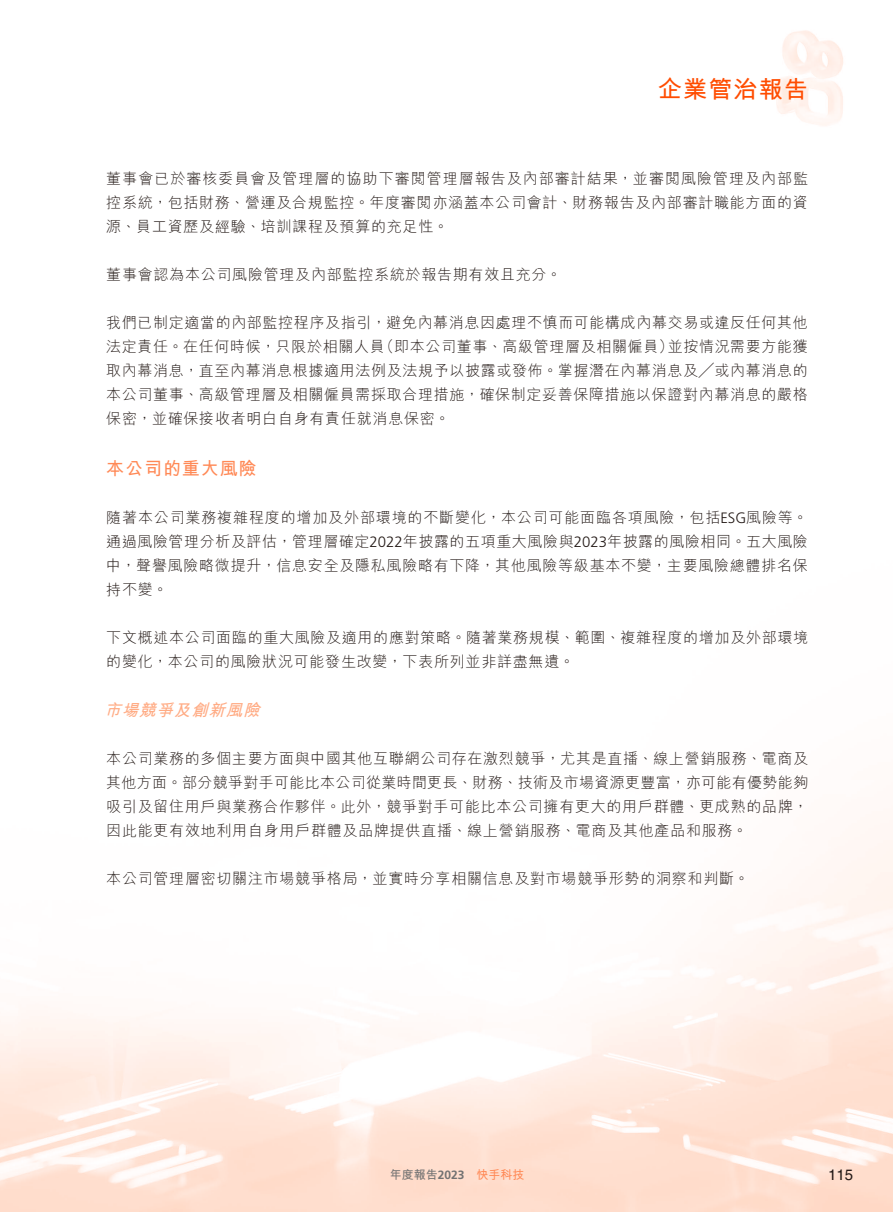
<style>
.page{position:relative;width:893px;height:1212px;background:#fff}
.page>*{position:absolute;margin:0;border:0;box-sizing:border-box;transform-origin:0 0}
.t1{font:700 24px "M Hei HK";letter-spacing:.05em;color:#ff4c00}
.t2{font:700 18px "M Hei HK";letter-spacing:.05em;color:#ff8956}
.t3{font:italic 700 16.5px "M Hei HK";color:#ffac85}
.t4{font:300 15px/24px "M Hei HK";letter-spacing:.05em;color:#231916;text-align:justify}
.t5{font:15px "Helvetica LT Std";color:#231916}
.t6{font:700 12px "M Hei HK";color:#727272}
.s1{font-family:"Frutiger LT Std"}
.s2{color:#ff8956}
</style>
<div class="page">
<h1 class="t1" style="left:658px;top:72px;width:152px">企業管治報告</h1>
<p class="t4" style="left:106px;top:166px;width:703px">董事會已於審核委員會及管理層的協助下審閱管理層報告及內部審計結果，並審閱風險管理及內部監控系統，包括財務、營運及合規監控。年度審閱亦涵蓋本公司會計、財務報告及內部審計職能方面的資源、員工資歷及經驗、培訓課程及預算的充足性。</p>
<p class="t4" style="left:106px;top:262px;width:457px">董事會認為本公司風險管理及內部監控系統於報告期有效且充分。</p>
<p class="t4" style="left:106px;top:310px;width:703px">我們已制定適當的內部監控程序及指引，避免內幕消息因處理不慎而可能構成內幕交易或違反任何其他法定責任。在任何時候，只限於相關人員（即本公司董事、高級管理層及相關僱員）並按情況需要方能獲取內幕消息，直至內幕消息根據適用法例及法規予以披露或發佈。掌握潛在內幕消息及╱或內幕消息的本公司董事、高級管理層及相關僱員需採取合理措施，確保制定妥善保障措施以保證對內幕消息的嚴格保密，並確保接收者明白自身有責任就消息保密。</p>
<p class="t2" style="left:106px;top:455px;width:152px">本公司的重大風險</p>
<p class="t4" style="left:106px;top:505px;width:703px">隨著本公司業務複雜程度的增加及外部環境的不斷變化，本公司可能面臨各項風險，包括<span class="s1">ESG</span>風險等。通過風險管理分析及評估，管理層確定<span class="s1">2022</span>年披露的五項重大風險與<span class="s1">2023</span>年披露的風險相同。五大風險中，聲譽風險略微提升，信息安全及隱私風險略有下降，其他風險等級基本不變，主要風險總體排名保持不變。</p>
<p class="t4" style="left:106px;top:625px;width:703px">下文概述本公司面臨的重大風險及適用的應對策略。隨著業務規模、範圍、複雜程度的增加及外部環境的變化，本公司的風險狀況可能發生改變，下表所列並非詳盡無遺。</p>
<p class="t3" style="left:105px;top:698px;width:162px">市場競爭及創新風險</p>
<p class="t4" style="left:106px;top:746px;width:703px">本公司業務的多個主要方面與中國其他互聯網公司存在激烈競爭，尤其是直播、線上營銷服務、電商及其他方面。部分競爭對手可能比本公司從業時間更長、財務、技術及市場資源更豐富，亦可能有優勢能夠吸引及留住用戶與業務合作夥伴。此外，競爭對手可能比本公司擁有更大的用戶群體、更成熟的品牌，因此能更有效地利用自身用戶群體及品牌提供直播、線上營銷服務、電商及其他產品和服務。</p>
<p class="t4" style="left:106px;top:866px;width:644px">本公司管理層密切關注市場競爭格局，並實時分享相關信息及對市場競爭形勢的洞察和判斷。</p>
<p class="t6" style="left:390px;top:1165px;width:136px">年度報告<span class="s1">2023</span> <span class="s2">快手科技</span></p>
<p class="t5" style="left:828px;top:1165px;width:27px">115</p>
</div>
